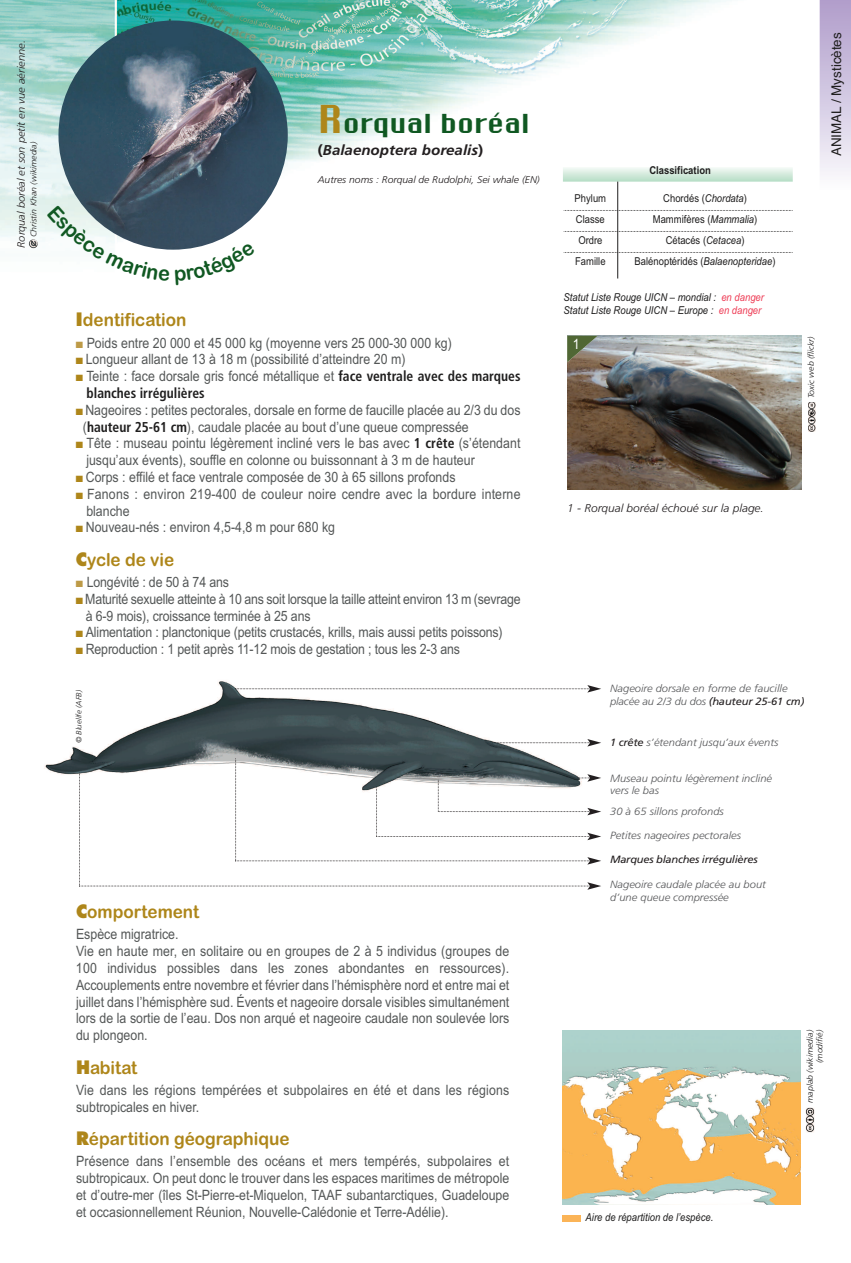
<style>
.page{position:relative;width:851px;height:1263px;background:#fff}
.page>*{position:absolute;margin:0;border:0;box-sizing:border-box;transform-origin:0 0}
.t1{font:25.5px "Chicago FLF";color:#105822}
.t2{font:18px "Arial Rounded MT Bold";color:#ae861a;scale:.95 1}
.t3{font:14.25px/16.8px "Arial Narrow";color:#545757;scale:1.06 1}
.t4{font:italic 700 14.25px "Frutiger";color:#231f20;scale:1.06 1}
.t5{font:700 condensed 14.25px "Frutiger";color:#1f1e1e;scale:.95 1}
.t6{font:14.25px "Arial Narrow";color:#fff;scale:1.06 1}
.t7{font:13.35px "Helvetica";color:#1f1e1e}
.t8{font:italic 300 11.25px "Frutiger";color:#231f20;scale:1.06 1}
.t9{font:10.8px/21px "Arial Narrow";color:#1f1e1e;scale:1.06 1}
.t10{font:italic 10.8px/13px "Arial Narrow";color:#1f1e1e;scale:1.06 1}
.t11{font:700 10.8px "Arial Narrow";color:#1f1e1e;scale:1.06 1}
.t12{font:italic 300 10.5px/12.6px "Frutiger";color:#57585a;scale:1.06 1}
.t13{font:italic 300 10.5px "Frutiger";color:#231f20;scale:1.06 1}
.t14{font:italic 10.5px "Frutiger";letter-spacing:-.025em;color:#231f20;scale:1.06 1}
.t15{font:italic 300 9.75px "Frutiger";color:#231f20;scale:1.06 1}
.t16{font:italic 300 8.25px/9.9px "Frutiger";color:#1f1e1e;text-align:right;scale:1.06 1}
.t17{font:italic 300 7.5px "Frutiger";color:#1f1e1e;scale:1.06 1}
.s1{font-size:37.5px;color:#ae861a}
.s2{font-style:normal}
.s3{font-family:"Futura";font-weight:800}
.s4{color:#bd9a47}
.s5{color:#ae861a}
.s6{font-family:"Frutiger";font-weight:700;font-stretch:condensed;color:#1f1e1e}
.s7{font-style:italic}
.s8{color:#ee3d56}
.s9{font-weight:400;color:#231f20}
</style>
<div class="page">
<img style="left:0;top:0;width:793px;height:279px">
<img style="left:44px;top:681px;width:545px;height:94px">
<img style="left:562px;top:1031px;width:238px;height:174px">
<img style="left:58px;top:21px;width:230px;height:229px;border-radius:50%">
<img style="left:563px;top:167px;width:229px;height:15px">
<hr style="left:617px;top:182px;width:1px;height:96px;background:#1f1e1e">
<svg style="left:563px;top:210px;width:229px;height:1px"></svg>
<svg style="left:563px;top:231px;width:229px;height:1px"></svg>
<svg style="left:563px;top:252px;width:229px;height:1px"></svg>
<img style="left:567px;top:336px;width:234px;height:153px">
<img style="left:567px;top:336px;width:30px;height:26px">
<img style="left:808px;top:402px;width:7px;height:29px">
<img style="left:805px;top:1107px;width:9px;height:25px">
<div style="left:562px;top:1215px;width:19px;height:6px;background:#fbb457"></div>
<svg style="left:492px;top:739px;width:109px;height:7px"></svg>
<svg style="left:235px;top:685px;width:366px;height:7px"></svg>
<div style="left:819px;top:0;width:31px;height:191px;background:linear-gradient(to bottom,#af9bc9,#fbfbfd)"></div>
<svg style="left:29px;top:239px;width:9px;height:9px"></svg>
<svg style="left:79px;top:758px;width:522px;height:132px"></svg>
<svg style="left:47px;top:205px;width:122px;height:74px"></svg>
<svg style="left:175px;top:243px;width:80px;height:36px"></svg>
<p class="t13" style="left:17px;top:248px;width:197px;rotate:-90deg">Rorqual boréal et son petit en vue aérienne.</p>
<p class="t16" style="left:29px;top:237px;width:91px;rotate:-90deg">Christin Khan (wikimedia)</p>
<h1 class="t1" style="left:318px;top:107px;width:213px"><span class="s1">R</span>orqual boréal</h1>
<p class="t4" style="left:318px;top:144px;width:157px"><span class="s2">(</span>Balaenoptera borealis<span class="s2">)</span></p>
<p class="t15" style="left:318px;top:176px;width:211px">Autres noms : Rorqual de Rudolphi, Sei whale (EN)</p>
<p class="t2" style="left:76px;top:310px;width:118px"><span class="s3">I</span>dentification</p>
<p class="t3" style="left:76px;top:334px;width:356px"><span class="s4">■</span> Poids entre 20 000 et 45 000 kg (moyenne vers 25 000-30 000 kg)</p>
<p class="t3" style="left:76px;top:351px;width:312px"><span class="s5">■</span> Longueur allant de 13 à 18 m (possibilité d’atteindre 20 m)</p>
<p class="t3" style="left:76px;top:368px;width:421px"><span class="s5">■</span> Teinte : face dorsale gris foncé métallique et <span class="s6">face ventrale avec des marques</span></p>
<p class="t5" style="left:87px;top:387px;width:126px">blanches irrégulières</p>
<p class="t3" style="left:83px;top:401px;width:414px;text-indent:-7px"><span class="s5">■</span> Nageoires : petites pectorales, dorsale en forme de faucille placée au 2/3 du dos (<span class="s6">hauteur 25-61 cm</span>), caudale placée au bout d’une queue compressée</p>
<p class="t3" style="left:86px;top:435px;width:411px;text-indent:-10px"><span class="s5">■</span> Tête : museau pointu légèrement incliné vers le bas avec <span class="s6">1 crête</span> (s’étendant jusqu’aux évents), souffle en colonne ou buissonnant à 3 m de hauteur</p>
<p class="t3" style="left:76px;top:469px;width:359px"><span class="s5">■</span> Corps : effilé et face ventrale composée de 30 à 65 sillons profonds</p>
<p class="t3" style="left:86px;top:485px;width:411px;text-indent:-10px"><span class="s5">■</span> Fanons : environ 219-400 de couleur noire cendre avec la bordure interne blanche</p>
<p class="t3" style="left:76px;top:519px;width:246px"><span class="s5">■</span> Nouveau-nés : environ 4,5-4,8 m pour 680 kg</p>
<p class="t2" style="left:76px;top:549px;width:105px"><span class="s3">C</span>ycle de vie</p>
<p class="t3" style="left:76px;top:574px;width:146px"><span class="s4">■</span> Longévité : de 50 à 74 ans</p>
<p class="t3" style="left:86px;top:590px;width:411px;text-indent:-10px"><span class="s5">■</span> Maturité sexuelle atteinte à 10 ans soit lorsque la taille atteint environ 13 m (sevrage à 6-9 mois), croissance terminée à 25 ans</p>
<p class="t3" style="left:76px;top:624px;width:404px"><span class="s5">■</span> Alimentation : planctonique (petits crustacés, krills, mais aussi petits poissons)</p>
<p class="t3" style="left:76px;top:641px;width:364px"><span class="s5">■</span> Reproduction : 1 petit après 11-12 mois de gestation ; tous les 2-3 ans</p>
<p class="t17" style="left:76px;top:743px;width:52px;rotate:-90deg">© Bluelife (AFB)</p>
<p class="t2" style="left:76px;top:901px;width:131px"><span class="s3">C</span>omportement</p>
<p class="t3" style="left:76px;top:926px;width:410px">Espèce migratrice.<br>Vie en haute mer, en solitaire ou en groupes de 2 à 5 individus (groupes de 100 individus possibles dans les zones abondantes en ressources).<br>Accouplements entre novembre et février dans l’hémisphère nord et entre mai et juillet dans l’hémisphère sud. Évents et nageoire dorsale visibles simultanément lors de la sortie de l’eau. Dos non arqué et nageoire caudale non soulevée lors du plongeon.</p>
<p class="t2" style="left:76px;top:1057px;width:66px"><span class="s3">H</span>abitat</p>
<p class="t3" style="left:76px;top:1081px;width:410px">Vie dans les régions tempérées et subpolaires en été et dans les régions subtropicales en hiver.</p>
<p class="t2" style="left:76px;top:1128px;width:226px"><span class="s3">R</span>épartition géographique</p>
<p class="t3" style="left:76px;top:1153px;width:410px;text-align:justify">Présence dans l’ensemble des océans et mers tempérés, subpolaires et subtropicaux. On peut donc le trouver dans les espaces maritimes de métropole et d’outre-mer (îles St-Pierre-et-Miquelon, TAAF subantarctiques, Guadeloupe et occasionnellement Réunion, Nouvelle-Calédonie et Terre-Adélie).</p>
<p class="t11" style="left:649px;top:164px;width:59px">Classification</p>
<p class="t9" style="left:634px;top:188px;width:134px;text-align:center">Chordés (<span class="s7">Chordata</span>)<br>Mammifères (<span class="s7">Mammalia</span>)<br>Cétacés (<span class="s7">Cetacea</span>)<br>Balénoptéridés (<span class="s7">Balaenopteridae</span>)</p>
<p class="t10" style="left:563px;top:290px;width:190px">Statut Liste Rouge UICN – mondial : <span class="s8">en danger<br></span>Statut Liste Rouge UICN – Europe : <span class="s8">en danger</span></p>
<p class="t6" style="left:572px;top:336px;width:8px">1</p>
<p class="t16" style="left:806px;top:398px;width:60px;rotate:-90deg">Toxic web (flickr)</p>
<p class="t9" style="left:574px;top:188px;width:31px">Phylum<br>Classe<br>Ordre<br>Famille</p>
<p class="t7" style="left:828px;top:156px;width:125px;rotate:-90deg">ANIMAL / Mysticètes</p>
<p class="t8" style="left:567px;top:503px;width:187px">1 - Rorqual boréal échoué sur la plage.</p>
<p class="t12" style="left:610px;top:683px;width:185px">Nageoire dorsale en forme de faucille placée au 2/3 du dos <span class="s9">(hauteur 25-61 cm)</span></p>
<p class="t12" style="left:610px;top:737px;width:160px"><span class="s9">1 crête</span> s’étendant jusqu’aux évents</p>
<p class="t12" style="left:610px;top:772px;width:154px">Museau pointu légèrement incliné vers le bas</p>
<p class="t12" style="left:610px;top:806px;width:109px">30 à 65 sillons profonds</p>
<p class="t12" style="left:610px;top:830px;width:125px">Petites nageoires pectorales</p>
<p class="t14" style="left:610px;top:855px;width:141px">Marques blanches irrégulières</p>
<p class="t12" style="left:610px;top:879px;width:148px">Nageoire caudale placée au bout d’une queue compressée</p>
<p class="t10" style="left:585px;top:1211px;width:122px">Aire de répartition de l’espèce.</p>
<p class="t16" style="left:805px;top:1103px;width:70px;rotate:-90deg">maplab (wikimedia) (modifié)</p>
</div>
